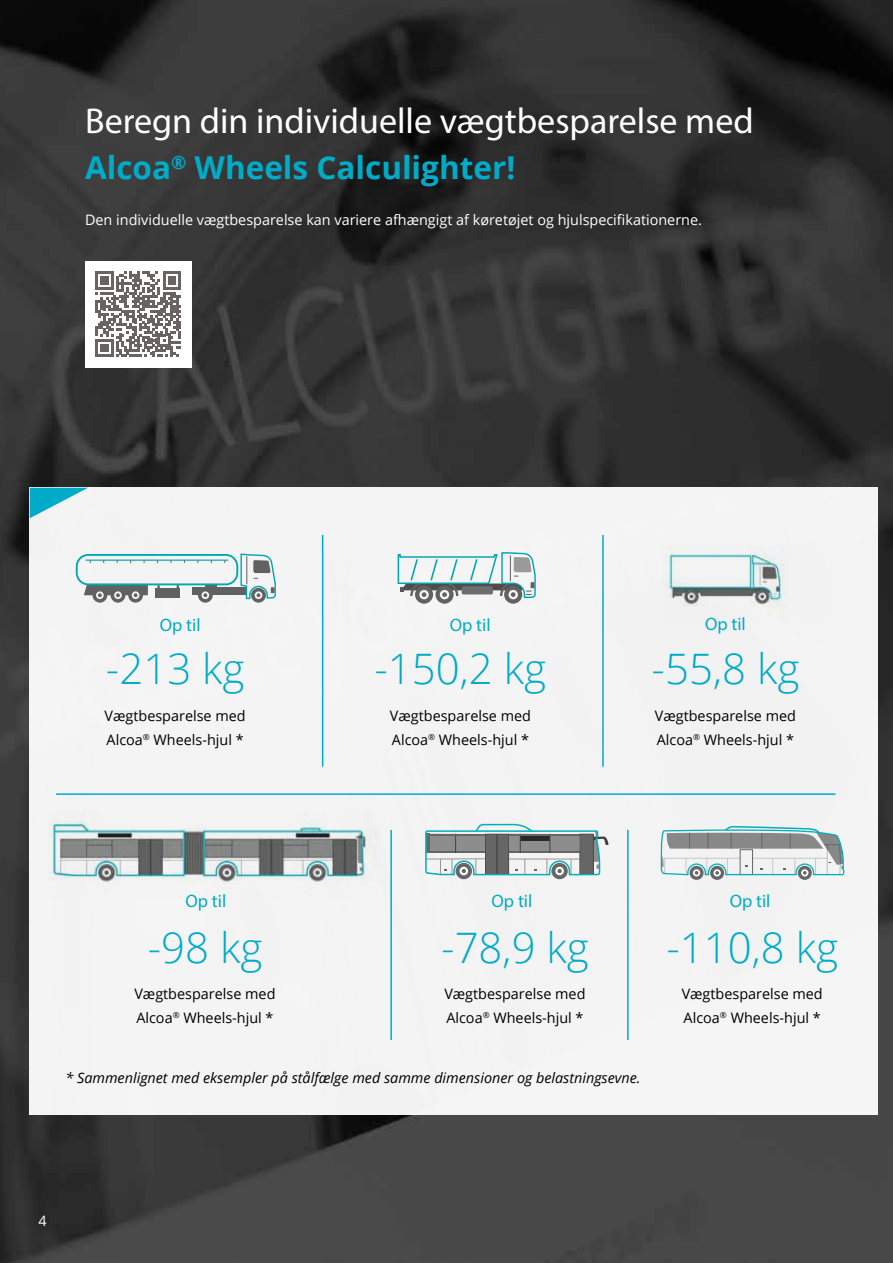
<style>
.page{position:relative;width:893px;height:1263px;background:#fff}
.page>*{position:absolute;margin:0;border:0;box-sizing:border-box;transform-origin:0 0}
.t1{font:300 42px "Open Sans";color:#00abc7}
.t2{font:36px "Myriad Pro";color:#fff}
.t3{font:700 31.5px "Open Sans";color:#00abc7}
.t4{font:18px "Myriad Pro";color:#00abc7}
.t5{font:14.4px/24px "Open Sans";color:#000}
.t6{font:14.4px "Open Sans";color:#fff}
.t7{font:italic 14.4px "Open Sans";color:#000}
</style>
<div class="page">
<img style="left:0;top:0;width:893px;height:1263px">
<div style="left:30px;top:488px;width:848px;height:627px;background:#f4f4f4"></div>
<svg style="left:30px;top:488px;width:58px;height:30px"></svg>
<img style="left:665px;top:547px;width:120px;height:63px">
<div style="left:85px;top:261px;width:106px;height:106px;background:#fff"></div>
<svg style="left:95px;top:271px;width:86px;height:86px"></svg>
<div style="left:192px;top:587px;width:57px;height:8px;background:#666"></div>
<svg style="left:198px;top:585px;width:19px;height:18px"></svg>
<svg style="left:84px;top:585px;width:64px;height:18px"></svg>
<div style="left:76px;top:554px;width:162px;height:31px;border:2px solid #00afba;border-radius:12px"></div>
<div style="left:156px;top:588px;width:24px;height:9px;background:#666"></div>
<svg style="left:240px;top:553px;width:36px;height:50px"></svg>
<hr style="left:86px;top:559px;width:142px;height:2px;background:#00afba">
<svg style="left:397px;top:552px;width:139px;height:52px"></svg>
<div style="left:462px;top:586px;width:31px;height:8px;background:#737373;border-radius:2px"></div>
<svg style="left:660px;top:825px;width:185px;height:55px"></svg>
<svg style="left:425px;top:823px;width:183px;height:56px"></svg>
<hr style="left:322px;top:535px;width:1px;height:232px;background:#00abc7">
<hr style="left:390px;top:830px;width:2px;height:210px;background:#00abc7">
<hr style="left:602px;top:535px;width:2px;height:232px;background:#00abc7">
<hr style="left:627px;top:830px;width:2px;height:210px;background:#00abc7">
<hr style="left:56px;top:793px;width:780px;height:2px;background:#00abc7">
<img style="left:49px;top:813px;width:327px;height:69px">
<h2 class="t2" style="left:85px;top:99px;width:670px">Beregn din individuelle vægtbesparelse med</h2>
<h3 class="t3" style="left:85px;top:146px;width:432px">Alcoa<sup>®</sup> Wheels Calculighter!</h3>
<p class="t6" style="left:85px;top:210px;width:618px">Den individuelle vægtbesparelse kan variere afhængigt af køretøjet og hjulspecifikationerne.</p>
<p class="t4" style="left:160px;top:613px;width:42px">Op til</p>
<p class="t4" style="left:450px;top:614px;width:42px">Op til</p>
<p class="t4" style="left:705px;top:613px;width:42px">Op til</p>
<h1 class="t1" style="left:106px;top:640px;width:140px">-213 kg</h1>
<p class="t5" style="left:105px;top:703px;width:143px">Vægtbesparelse med<br>Alcoa<sup>®</sup> Wheels-hjul *</p>
<h1 class="t1" style="left:374px;top:640px;width:173px">-150,2 kg</h1>
<p class="t5" style="left:390px;top:703px;width:143px">Vægtbesparelse med<br>Alcoa<sup>®</sup> Wheels-hjul *</p>
<h1 class="t1" style="left:652px;top:640px;width:149px">-55,8 kg</h1>
<p class="t5" style="left:655px;top:703px;width:143px">Vægtbesparelse med<br>Alcoa<sup>®</sup> Wheels-hjul *</p>
<p class="t4" style="left:185px;top:890px;width:42px">Op til</p>
<p class="t4" style="left:491px;top:890px;width:42px">Op til</p>
<p class="t4" style="left:730px;top:890px;width:42px">Op til</p>
<h1 class="t1" style="left:148px;top:918px;width:116px">-98 kg</h1>
<p class="t5" style="left:134px;top:981px;width:143px">Vægtbesparelse med<br>Alcoa<sup>®</sup> Wheels-hjul *</p>
<h1 class="t1" style="left:441px;top:918px;width:149px">-78,9 kg</h1>
<p class="t5" style="left:444px;top:981px;width:143px">Vægtbesparelse med<br>Alcoa<sup>®</sup> Wheels-hjul *</p>
<p class="t7" style="left:65px;top:1068px;width:577px">* Sammenlignet med eksempler på stålfælge med samme dimensioner og belastningsevne.</p>
<h1 class="t1" style="left:666px;top:918px;width:173px">-110,8 kg</h1>
<p class="t5" style="left:682px;top:981px;width:143px">Vægtbesparelse med<br>Alcoa<sup>®</sup> Wheels-hjul *</p>
<p class="t6" style="left:38px;top:1211px;width:10px">4</p>
</div>
